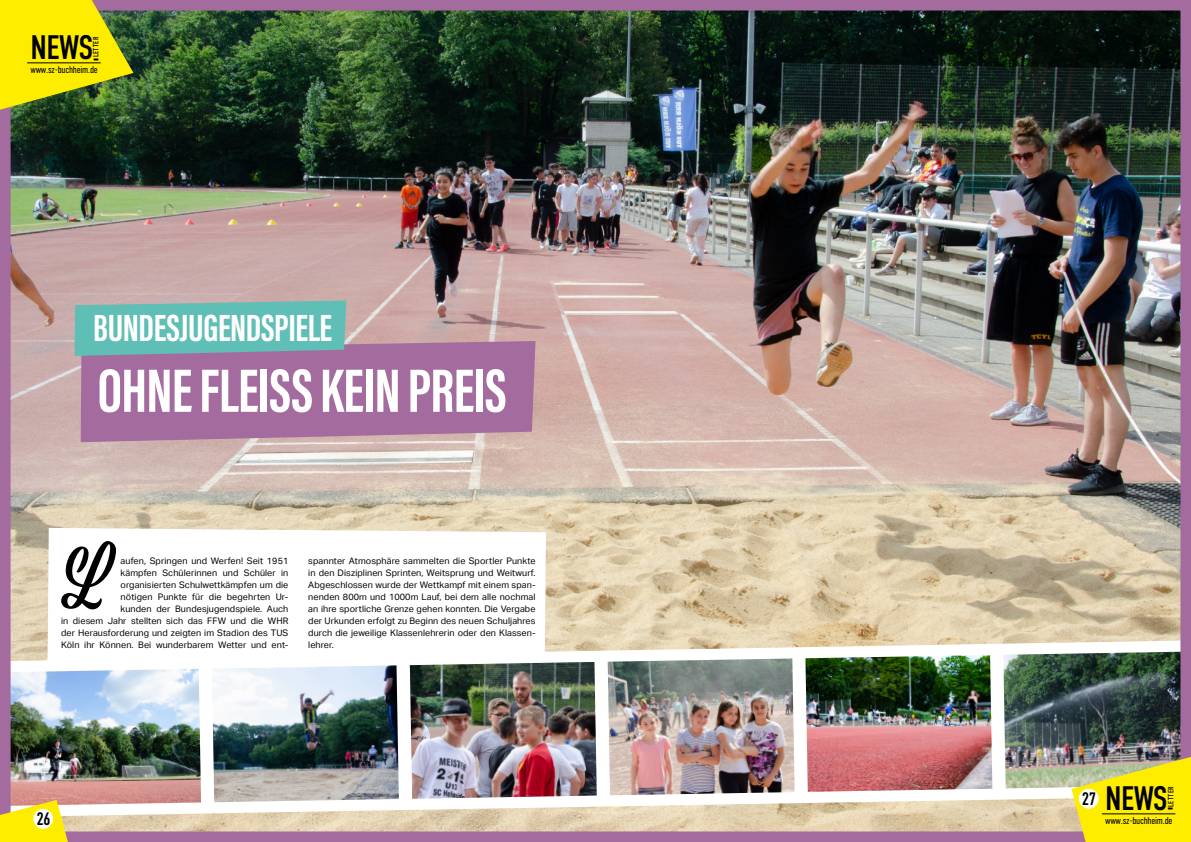
<style>
.page{position:relative;width:1191px;height:842px;background:#fff}
.page>*{position:absolute;margin:0;border:0;box-sizing:border-box;transform-origin:0 0}
.t1{font:66.6px "Viktor Script";color:#000}
.t2{font:700 63px "Acumin Pro Extra Cond";letter-spacing:-.01em;color:#fff}
.t3{font:700 39px "Acumin Pro Extra Cond";letter-spacing:-.01em;color:#fff}
.t4{font:34px "DIN Condensed";letter-spacing:-.015em;color:#000}
.t5{font:18px "DIN Condensed";color:#000}
.t6{font:300 10px "DIN Condensed";letter-spacing:-.025em;color:#000}
.t7{font:9px/12px "Aktiv Grotesk";letter-spacing:.01em;color:#000;text-align:right}
.t8{font:7.7px "DIN Condensed";letter-spacing:.05em;color:#000}
</style>
<div class="page">
<img style="left:0;top:0;width:1191px;height:842px">
<svg style="left:48px;top:528px;width:498px;height:142px"></svg>
<svg style="left:1071px;top:755px;width:120px;height:87px"></svg>
<svg style="left:0;top:0;width:133px;height:110px"></svg>
<svg style="left:0;top:800px;width:85px;height:42px"></svg>
<hr style="left:27px;top:62px;width:74px;height:1px;background:#000">
<hr style="left:1101px;top:813px;width:74px;height:1px;background:#000">
<h3 class="t4" style="left:30px;top:29px;width:70px">NEWS<sub>-</sub></h3>
<p class="t8" style="left:92px;top:57px;width:22px;rotate:-90deg">LETTER</p>
<p class="t6" style="left:30px;top:64px;width:69px">www.sz-buchheim.de</p>
<h3 class="t3" style="left:93px;top:304px;width:240px">BUNDESJUGENDSPIELE</h3>
<h2 class="t2" style="left:98px;top:352px;width:410px">OHNE FLEISS KEIN PREIS</h2>
<h1 class="t1" style="left:61px;top:535px;width:51px">L</h1>
<p class="t7" style="left:61px;top:555px;width:229px">aufen, Springen und Werfen! Seit 1951<br>kämpfen Schülerinnen und Schüler in<br>organisierten Schulwettkämpfen um die<br>nötigen Punkte für die begehrten Ur-<br>kunden der Bundesjugendspiele. Auch<br>in diesem Jahr stellten sich das FFW und die WHR der Herausforderung und zeigten im Stadion des TUS Köln ihr Können. Bei wunderbarem Wetter und ent-</p>
<p class="t7" style="left:308px;top:555px;width:229px;text-align:justify">spannter Atmosphäre sammelten die Sportler Punkte in den Disziplinen Sprinten, Weitsprung und Weitwurf.<br>Abgeschlossen wurde der Wettkampf mit einem span&shy;nenden 800m und 1000m Lauf, bei dem alle nochmal an ihre sportliche Grenze gehen konnten. Die Vergabe der Urkunden erfolgt zu Beginn des neuen Schuljahres durch die jeweilige Klassenlehrerin oder den Klassen&shy;lehrer.</p>
<h3 class="t5" style="left:36px;top:809px;width:16px">26</h3>
<h3 class="t5" style="left:1082px;top:789px;width:16px">27</h3>
<h3 class="t4" style="left:1105px;top:780px;width:70px">NEWS<sub>-</sub></h3>
<p class="t8" style="left:1166px;top:807px;width:22px;rotate:-90deg">LETTER</p>
<p class="t6" style="left:1105px;top:814px;width:69px">www.sz-buchheim.de</p>
</div>
